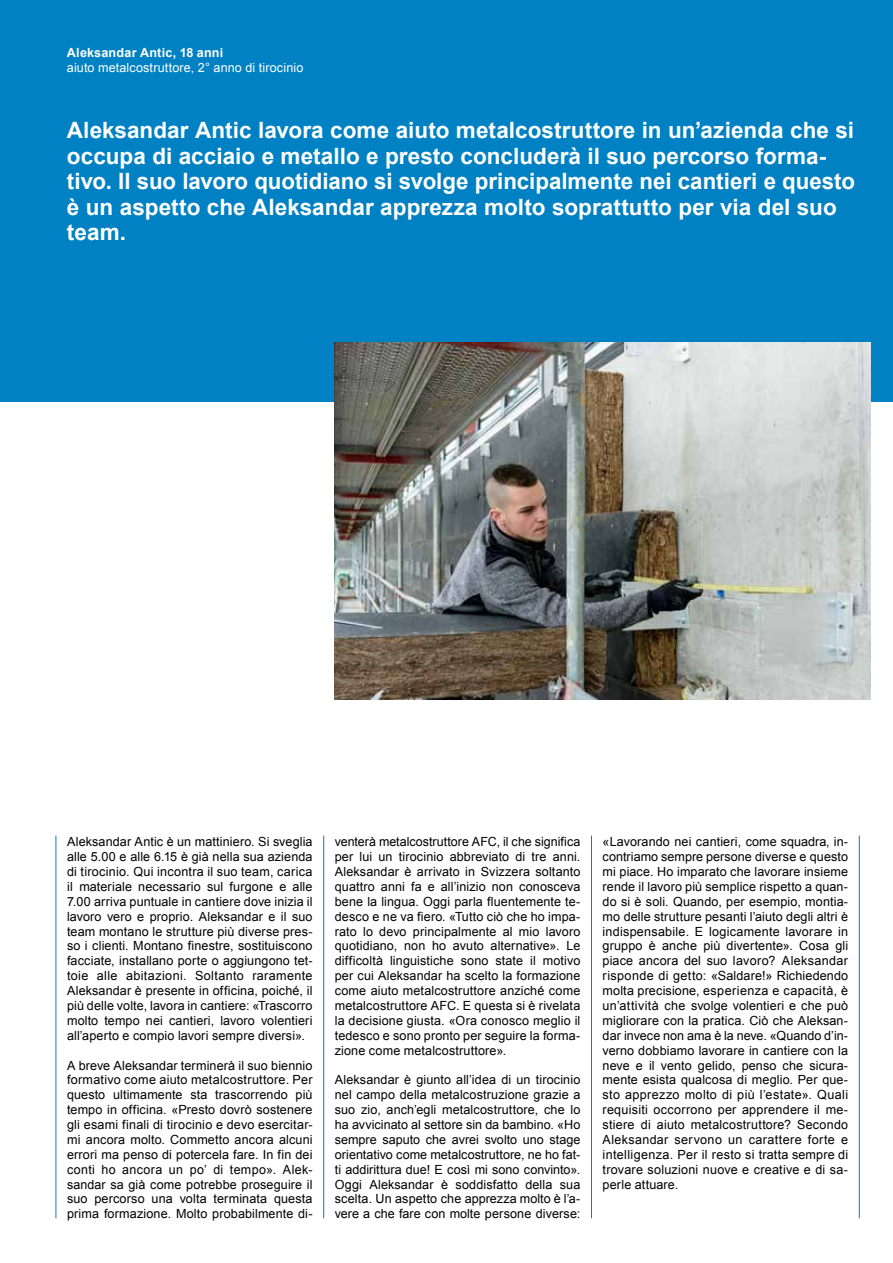
<style>
.page{position:relative;width:893px;height:1263px;background:#fff}
.page>*{position:absolute;margin:0;border:0;box-sizing:border-box;transform-origin:0 0}
.t1{font:700 22.5px/25.5px "Arial";color:#fff}
.t2{font:12.6px/14.9px "Arial";letter-spacing:.01em;color:#000;text-align:justify}
.t3{font:12.6px "Arial";letter-spacing:.01em;color:#fff}
.t4{font:700 12.6px "Arial";letter-spacing:.015em;color:#fff}
</style>
<div class="page">
<div style="left:0;top:0;width:893px;height:402px;background:#0081c3"></div>
<img style="left:335px;top:342px;width:536px;height:357px">
<hr style="left:323px;top:836px;width:1px;height:382px;background:#0081c3">
<hr style="left:56px;top:836px;width:1px;height:382px;background:#0081c3">
<hr style="left:591px;top:836px;width:1px;height:382px;background:#0081c3">
<hr style="left:859px;top:836px;width:1px;height:382px;background:#0081c3">
<p class="t4" style="left:67px;top:45px;width:158px">Aleksandar Antic, 18 anni</p>
<p class="t3" style="left:67px;top:60px;width:238px">aiuto metalcostruttore, 2° anno di tirocinio</p>
<p class="t1" style="left:67px;top:118px;width:790px">Aleksandar Antic lavora come aiuto metalcostruttore in un’azienda che si occupa di acciaio e metallo e presto concluderà il suo percorso forma&shy;tivo. Il suo lavoro quotidiano si svolge principalmente nei cantieri e questo è un aspetto che Aleksandar apprezza molto soprattutto per via del suo team.</p>
<p class="t2" style="left:67px;top:834px;width:247px">Aleksandar Antic è un mattiniero. Si sveglia alle 5.00 e alle 6.15 è già nella sua azienda di tirocinio. Qui incontra il suo team, carica il materiale necessario sul furgone e alle 7.00 arriva puntuale in cantiere dove inizia il lavoro vero e proprio. Aleksandar e il suo team montano le strutture più diverse pres&shy;so i clienti. Montano finestre, sostituiscono facciate, installano porte o aggiungono tet&shy;toie alle abitazioni. Soltanto raramente Aleksandar è presente in officina, poiché, il più delle volte, lavora in cantiere: «Trascorro molto tempo nei cantieri, lavoro volentieri all’aperto e compio lavori sempre diversi».</p>
<p class="t2" style="left:67px;top:1058px;width:247px">A breve Aleksandar terminerà il suo biennio formativo come aiuto metalcostruttore. Per questo ultimamente sta trascorrendo più tempo in officina. «Presto dovrò sostenere gli esami finali di tirocinio e devo esercitar&shy;mi ancora molto. Commetto ancora alcuni errori ma penso di potercela fare. In fin dei conti ho ancora un po’ di tempo». Alek&shy;sandar sa già come potrebbe proseguire il suo percorso una volta terminata questa prima formazione. Molto probabilmente di-</p>
<p class="t2" style="left:335px;top:834px;width:247px">venterà metalcostruttore AFC, il che significa per lui un tirocinio abbreviato di tre anni.<br>Aleksandar è arrivato in Svizzera soltanto quattro anni fa e all’inizio non conosceva bene la lingua. Oggi parla fluentemente te&shy;desco e ne va fiero. «Tutto ciò che ho impa&shy;rato lo devo principalmente al mio lavoro quotidiano, non ho avuto alternative». Le difficoltà linguistiche sono state il motivo per cui Aleksandar ha scelto la formazione come aiuto metalcostruttore anziché come metalcostruttore AFC. E questa si è rivelata la decisione giusta. «Ora conosco meglio il tedesco e sono pronto per seguire la forma&shy;zione come metalcostruttore».</p>
<p class="t2" style="left:335px;top:1073px;width:247px">Aleksandar è giunto all’idea di un tirocinio nel campo della metalcostruzione grazie a suo zio, anch’egli metalcostruttore, che lo ha avvicinato al settore sin da bambino. «Ho sempre saputo che avrei svolto uno stage orientativo come metalcostruttore, ne ho fat&shy;ti addirittura due! E così mi sono convinto».<br>Oggi Aleksandar è soddisfatto della sua scelta. Un aspetto che apprezza molto è l’a&shy;vere a che fare con molte persone diverse:</p>
<p class="t2" style="left:603px;top:834px;width:247px">«Lavorando nei cantieri, come squadra, in&shy;contriamo sempre persone diverse e questo mi piace. Ho imparato che lavorare insieme rende il lavoro più semplice rispetto a quan&shy;do si è soli. Quando, per esempio, montia&shy;mo delle strutture pesanti l’aiuto degli altri è indispensabile. E logicamente lavorare in gruppo è anche più divertente». Cosa gli piace ancora del suo lavoro? Aleksandar risponde di getto: «Saldare!» Richiedendo molta precisione, esperienza e capacità, è un’attività che svolge volentieri e che può migliorare con la pratica. Ciò che Aleksan&shy;dar invece non ama è la neve. «Quando d’in&shy;verno dobbiamo lavorare in cantiere con la neve e il vento gelido, penso che sicura&shy;mente esista qualcosa di meglio. Per que&shy;sto apprezzo molto di più l’estate». Quali requisiti occorrono per apprendere il me&shy;stiere di aiuto metalcostruttore? Secondo Aleksandar servono un carattere forte e intelligenza. Per il resto si tratta sempre di trovare soluzioni nuove e creative e di sa&shy;perle attuare.</p>
</div>
